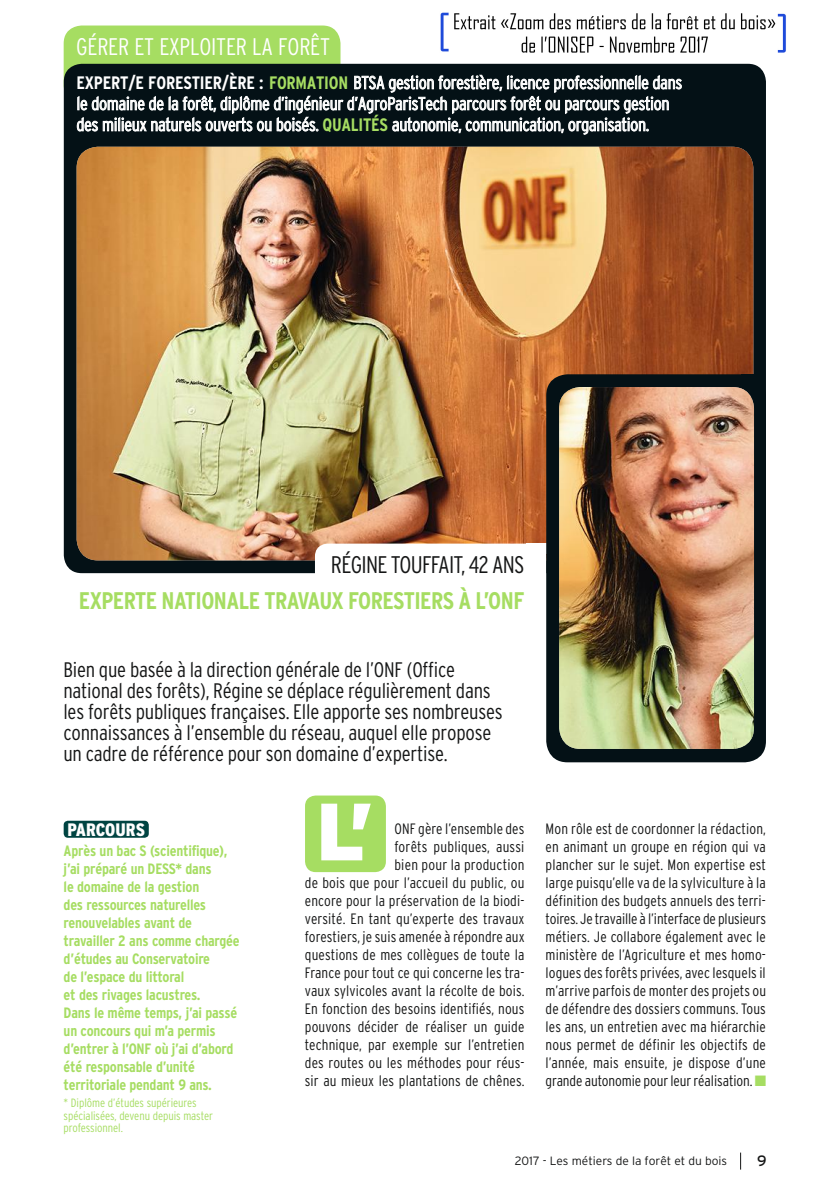
<style>
.page{position:relative;width:830px;height:1191px;background:#fff}
.page>*{position:absolute;margin:0;border:0;box-sizing:border-box;transform-origin:0 0}
.t1{font:900 81px "Interstate";color:#fff}
.t2{font:700 condensed 24px/35.5px "Interstate";letter-spacing:-.02em;color:#a6dd62;text-align:right}
.t3{font:300 condensed 24px "Interstate";letter-spacing:-.01em;color:#fff}
.t4{font:300 condensed 21px/21px "Interstate";letter-spacing:-.01em;color:#151616}
.t5{font:300 condensed 18px/21px "Interstate";letter-spacing:-.015em;color:#fff}
.t6{font:900 condensed 18px "Interstate";color:#fff}
.t7{font:300 condensed 15px/18px "Interstate";letter-spacing:.01em;color:#151616;text-align:right}
.t8{font:700 condensed 15px/18px "Interstate";letter-spacing:-.015em;color:#a6dd62}
.t9{font:15px "Interstate";color:#151616}
.t10{font:300 condensed 12px/12.8px "Interstate";letter-spacing:-.005em;color:#a6dd62}
.t11{font:300 12px "Interstate";color:#151616}
.s1{font-weight:700}
.s2{font-weight:700;color:#a6dd62}
.s3{font-weight:300;color:#151616}
.s4{color:#a6dd62}
</style>
<div class="page">
<div style="left:305px;top:795px;width:81px;height:77px;background:#a6dd62;border-radius:11px"></div>
<div style="left:64px;top:26px;width:276px;height:78px;background:#a6dd62;border-radius:18px"></div>
<div style="left:64px;top:64px;width:701px;height:509px;background:#041116;border-radius:18px"></div>
<img style="left:77px;top:147px;width:676px;height:413px;border-radius:21px">
<div style="left:315px;top:543px;width:231px;height:30px;background:#fff"></div>
<div style="left:526px;top:543px;width:20px;height:11px;background:#fff"></div>
<svg style="left:77px;top:75px;width:604px;height:59px"></svg>
<div style="left:546px;top:374px;width:219px;height:388px;background:#041116;border-radius:21px"></div>
<img style="left:559px;top:387px;width:194px;height:362px;border-radius:21px">
<div style="left:64px;top:820px;width:85px;height:17px;background:#004442;border-radius:4px"></div>
<div style="left:740px;top:374px;width:18px;height:8px;background:#041116"></div>
<svg style="left:740px;top:1152px;width:1px;height:17px"></svg>
<img style="left:440px;top:12px;width:346px;height:41px">
<p class="t3" style="left:76px;top:38px;width:255px">GÉRER ET EXPLOITER LA FORÊT</p>
<p class="t5" style="left:76px;top:74px;width:607px"><span class="s1">EXPERT/E FORESTIER/ÈRE :</span> <span class="s2">FORMATION</span> BTSA gestion forestière, licence professionnelle dans le domaine de la forêt, diplôme d’ingénieur d’AgroParisTech parcours forêt ou parcours gestion des milieux naturels ouverts ou boisés. <span class="s2">QUALITÉS</span> autonomie, communication, organisation.</p>
<p class="t2" style="left:79px;top:549px;width:447px"><span class="s3">RÉGINE TOUFFAIT, 42 ANS<br></span>EXPERTE NATIONALE TRAVAUX FORESTIERS À L’ONF</p>
<p class="t4" style="left:63px;top:661px;width:440px">Bien que basée à la direction générale de l’ONF (Office national des forêts), Régine se déplace régulièrement dans les forêts publiques françaises. Elle apporte ses nombreuses connaissances à l’ensemble du réseau, auquel elle propose un cadre de référence pour son domaine d’expertise.</p>
<p class="t6" style="left:67px;top:819px;width:79px">PARCOURS</p>
<p class="t8" style="left:64px;top:843px;width:177px">Après un bac S (scientifique), j’ai préparé un DESS* dans<br>le domaine de la gestion<br>des ressources naturelles renouvelables avant de travailler 2 ans comme chargée d’études au Conservatoire<br>de l’espace du littoral<br>et des rivages lacustres.<br>Dans le même temps, j’ai passé un concours qui m’a permis d’entrer à l’ONF où j’ai d’abord été responsable d’unité territoriale pendant 9 ans.</p>
<p class="t10" style="left:64px;top:1097px;width:151px">* Diplôme d’études supérieures spécialisées, devenu depuis master professionnel.</p>
<p class="t1" style="left:315px;top:785px;width:60px">L’</p>
<p class="t7" style="left:305px;top:821px;width:221px">ONF gère l’ensemble des<br>forêts publiques, aussi<br>bien pour la production<br>de bois que pour l’accueil du public, ou encore pour la préservation de la biodi&shy;versité. En tant qu’experte des travaux forestiers, je suis amenée à répondre aux questions de mes collègues de toute la France pour tout ce qui concerne les tra&shy;vaux sylvicoles avant la récolte de bois.<br>En fonction des besoins identifiés, nous pouvons décider de réaliser un guide technique, par exemple sur l’entretien des routes ou les méthodes pour réus&shy;sir au mieux les plantations de chênes.</p>
<p class="t7" style="left:545px;top:821px;width:222px;text-align:justify">Mon rôle est de coordonner la rédaction, en animant un groupe en région qui va plancher sur le sujet. Mon expertise est large puisqu’elle va de la sylviculture à la définition des budgets annuels des terri&shy;toires. Je travaille à l’interface de plusieurs métiers. Je collabore également avec le ministère de l’Agriculture et mes homo&shy;logues des forêts privées, avec lesquels il m’arrive parfois de monter des projets ou de défendre des dossiers communs. Tous les ans, un entretien avec ma hiérarchie nous permet de définir les objectifs de l’année, mais ensuite, je dispose d’une grande autonomie pour leur réalisation. <span class="s4">■</span></p>
<p class="t11" style="left:514px;top:1154px;width:214px">2017 - Les métiers de la forêt et du bois</p>
<p class="t9" style="left:756px;top:1151px;width:11px">9</p>
</div>
